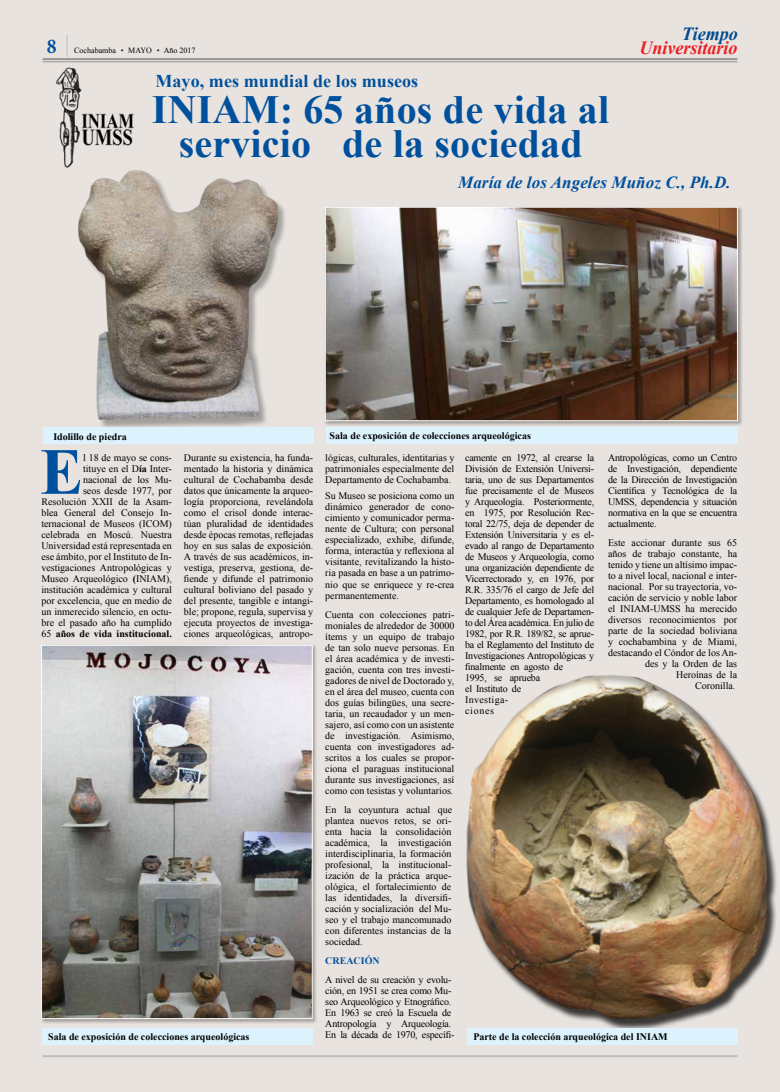
<style>
.page{position:relative;width:780px;height:1092px;background:#fff}
.page>*{position:absolute;margin:0;border:0;box-sizing:border-box;transform-origin:0 0}
.t1{font:700 65.8px "Times New Roman";color:#00509d}
.t2{font:700 40px/34px "Times New Roman";letter-spacing:.005em;color:#00509d;text-align:center}
.t3{font:700 condensed 21px "Minion Pro";color:#00509d}
.t4{font:italic 700 18.6px "Times New Roman";color:#ed1d24}
.t5{font:italic 700 18.6px "Times New Roman";color:#004a8f}
.t6{font:700 18px "Times New Roman";letter-spacing:.005em;color:#00509d}
.t7{font:italic 700 17px "Times New Roman";letter-spacing:.005em;color:#00509d}
.t8{font:10px/11px "Times New Roman";color:#000;text-align:justify}
.t9{font:10px/11px "Times New Roman";letter-spacing:-.02em;color:#000}
.t10{font:700 10px "Times New Roman";color:#000}
.t11{font:700 10px "Times New Roman";color:#00509d}
.t12{font:8px "Times New Roman";color:#000}
.s1{font-size:17px}
.s2{font-weight:700}
</style>
<div class="page">
<div style="left:0;top:0;width:780px;height:1091px;background:#e8e3de"></div>
<hr style="left:43px;top:58px;width:694px;height:2px;background:#939598">
<hr style="left:43px;top:61px;width:694px;height:1px;background:#939598">
<hr style="left:43px;top:1055px;width:694px;height:2px;background:#bcbec0">
<hr style="left:66px;top:35px;width:2px;height:22px;background:#cdcfd0">
<img style="left:56px;top:67px;width:78px;height:80px">
<div style="left:323px;top:205px;width:420px;height:221px;background:#000;opacity:.3"></div>
<img style="left:327px;top:209px;width:408px;height:210px">
<div style="left:325px;top:207px;width:412px;height:214px;border:1px solid #fff"></div>
<div style="left:40px;top:643px;width:277px;height:380px;background:#000;opacity:.3"></div>
<img style="left:43px;top:646px;width:268px;height:370px">
<div style="left:41px;top:644px;width:272px;height:374px;border:1px solid #fff"></div>
<div style="left:79px;top:171px;width:208px;height:258px;background:#000;opacity:.3"></div>
<img style="left:63px;top:147px;width:224px;height:273px">
<img style="left:466px;top:675px;width:311px;height:358px">
<div style="left:326px;top:428px;width:411px;height:16px;background:#dcf2fd"></div>
<div style="left:43px;top:428px;width:270px;height:16px;background:#dcf2fd"></div>
<div style="left:43px;top:1028px;width:270px;height:16px;background:#dcf2fd"></div>
<div style="left:467px;top:1028px;width:270px;height:16px;background:#dcf2fd"></div>
<h3 class="t3" style="left:47px;top:32px;width:11px">8</h3>
<h3 class="t5" style="left:681px;top:21px;width:58px">Tiempo</h3>
<p class="t12" style="left:74px;top:45px;width:123px">Cochabamba <span class="s1">·</span> MAYO <span class="s1">·</span> Año 2017</p>
<h3 class="t4" style="left:639px;top:35px;width:100px">Universitario</h3>
<h3 class="t6" style="left:155px;top:69px;width:264px">Mayo, mes mundial de los museos</h3>
<h2 class="t2" style="left:152px;top:91px;width:459px">INIAM: 65 años de vida al servicio de la sociedad</h2>
<h3 class="t7" style="left:458px;top:170px;width:274px">María de los Angeles Muñoz C., Ph.D.</h3>
<p class="t10" style="left:53px;top:429px;width:75px">Idolillo de piedra</p>
<p class="t10" style="left:329px;top:429px;width:203px">Sala de exposición de colecciones arqueológicas</p>
<h1 class="t1" style="left:40px;top:426px;width:44px">E</h1>
<p class="t8" style="left:41px;top:451px;width:132px;text-align:right">l 18 de mayo se cons-<br>tituye en el D<span class="s2">ía</span> Inter-<br>nacional de los Mu-<br>seos desde 1977, por<br>Resolución XXII de la Asam&shy;blea General del Consejo In&shy;ternacional de Museos (ICOM) celebrada en Moscú. Nuestra<br>Universidad está representada en ese ámbito, por el Instituto de In&shy;vestigaciones Antropológicas y<br>Museo Arqueológico <span class="s2">(</span>INIAM), institución académica y cultural por excelencia, que en medio de un inmerecido silencio, en octu&shy;bre el pasado año ha cumplido<br>65 <span class="s2">años de vida institucional.</span></p>
<p class="t8" style="left:184px;top:451px;width:131px">Durante su existencia, ha funda&shy;mentado la historia y dinámica cultural de Cochabamba desde datos que únicamente la arqueo&shy;logía proporciona, revelándola como el crisol donde interac&shy;túan pluralidad de identidades desde épocas remotas, reflejadas hoy en sus salas de exposición.<br>A través de sus académicos, in&shy;vestiga, preserva, gestiona, de&shy;fiende y difunde el patrimonio cultural boliviano del pasado y del presente, tangible e intangi&shy;ble; propone, regula, supervisa y ejecuta proyectos de investiga&shy;ciones arqueológicas, antropo-</p>
<p class="t8" style="left:325px;top:451px;width:131px">lógicas, culturales, identitarias y patrimoniales especialmente del Departamento de Cochabamba.</p>
<p class="t9" style="left:465px;top:451px;width:131px">camente en 1972, al crearse la<br>División de Extensión Universi&shy;taria, uno de sus Departamentos fue precisamente el de Museos y Arqueología. Posteriormente, en 1975, por Resolución Rec&shy;toral 22/75, deja de depender de<br>Extensión Universitaria y es el&shy;evado al rango de Departamento de Museos y Arqueología, como una organización dependiente de<br>Vicerrectorado y, en 1976, por<br>R.R. 335/76 el cargo de Jefe del<br>Departamento, es homologado al de cualquier Jefe de Departamen&shy;to del Área académica. En julio de<br>1982, por R.R. 189/82, se aprue&shy;ba el Reglamento del Instituto de<br>Investigaciones Antropológicas y finalmente en agosto de<br>1995, se aprueba<br>el Instituto de<br>Investiga-<br>ciones</p>
<p class="t8" style="left:608px;top:451px;width:131px">Antropológicas, como un Centro de Investigación, dependiente de la Dirección de Investigación Científica y Tecnológica de la UMSS, dependencia y situación normativa en la que se encuentra actualmente.</p>
<p class="t8" style="left:325px;top:490px;width:131px">Su Museo se posiciona como un dinámico generador de cono&shy;cimiento y comunicador perma&shy;nente de Cultura; con personal especializado, exhibe, difunde, forma, interactúa y reflexiona al visitante, revitalizando la histo&shy;ria pasada en base a un patrimo&shy;nio que se enriquece y re-crea permanentemente.</p>
<p class="t8" style="left:325px;top:608px;width:131px">Cuenta con colecciones patri&shy;moniales de alrededor de 30000 ítems y un equipo de trabajo de tan solo nueve personas. En el área académica y de investi&shy;gación, cuenta con tres investi&shy;gadores de nivel de Doctorado y, en el área del museo, cuenta con dos guías bilingües, una secre&shy;taria, un recaudador y un men&shy;sajero, así como con un asistente de investigación. Asimismo, cuenta con investigadores ad&shy;scritos a los cuales se propor&shy;ciona el paraguas institucional durante sus investigaciones, así como con tesistas y voluntarios.</p>
<p class="t8" style="left:325px;top:803px;width:129px">En la coyuntura actual que plantea nuevos retos, se ori&shy;enta hacia la consolidación académica, la investigación interdisciplinaria, la formación profesional, la institucional&shy;ización de la práctica arque&shy;ológica, el fortalecimiento de las identidades, la diversifi&shy;cación y socialización del Mu&shy;seo y el trabajo mancomunado con diferentes instancias de la sociedad.</p>
<p class="t11" style="left:325px;top:953px;width:56px">CREACIÓN</p>
<p class="t9" style="left:325px;top:973px;width:131px">A nivel de su creación y evolu&shy;ción, en 1951 se crea como Mu&shy;seo Arqueológico y Etnográfico.<br>En 1963 se creó la Escuela de<br>Antropología y Arqueología.<br>En la década de 1970, específi-</p>
<p class="t8" style="left:608px;top:536px;width:131px;text-align:right">Este accionar durante sus 65 años de trabajo constante, ha tenido y tiene un altísimo impac&shy;to a nivel local, nacional e inter&shy;nacional. Por su trayectoria, vo&shy;cación de servicio y noble labor el INIAM-UMSS ha merecido diversos reconocimientos por parte de la sociedad boliviana y cochabambina y de Miami, destacando el Cóndor de los An&shy;des y la Orden de las<br>Heroínas de la<br>Coronilla.</p>
<p class="t10" style="left:48px;top:1029px;width:203px">Sala de exposición de colecciones arqueológicas</p>
<p class="t10" style="left:473px;top:1029px;width:196px">Parte de la colección arqueológica del INIAM</p>
</div>
